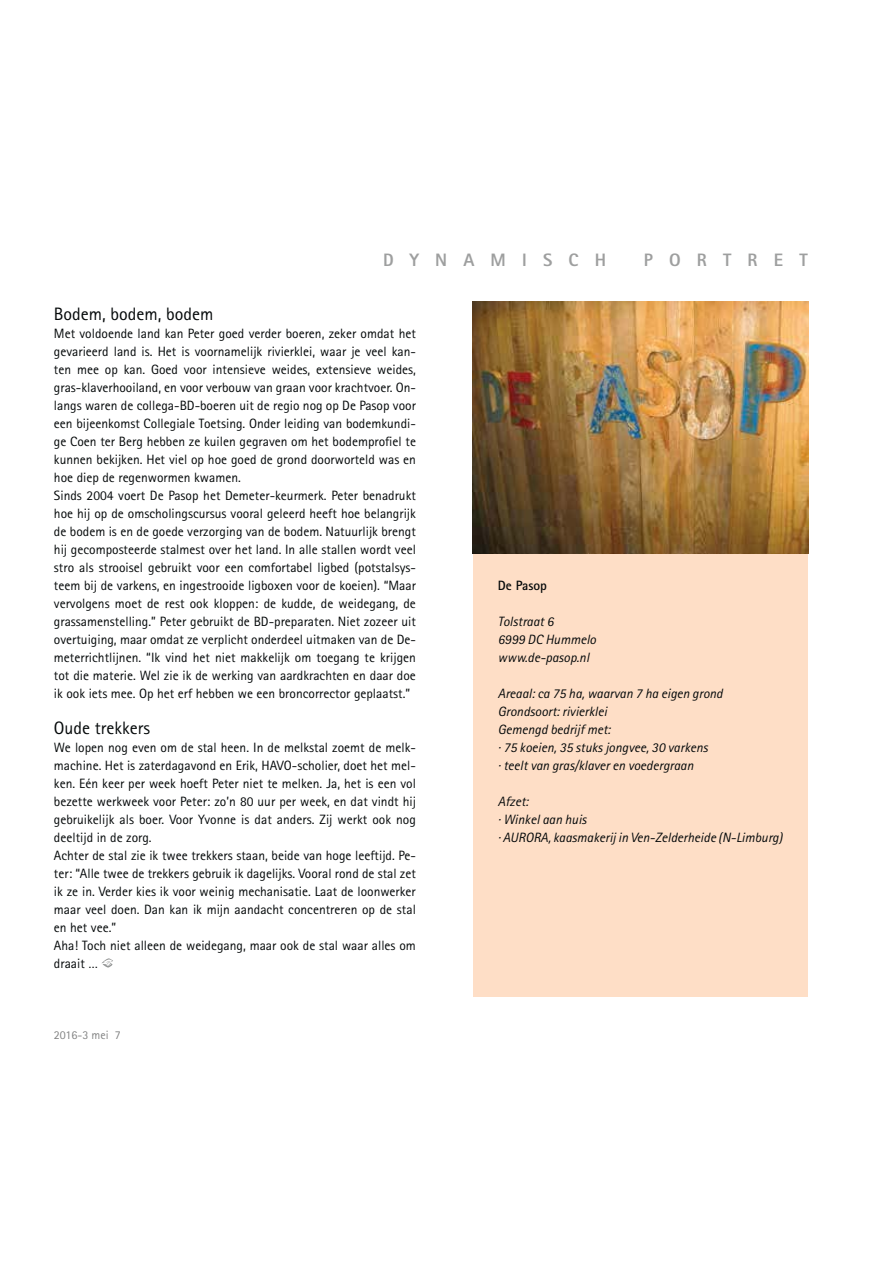
<style>
.page{position:relative;width:893px;height:1263px;background:#fff}
.page>*{position:absolute;margin:0;border:0;box-sizing:border-box;transform-origin:0 0}
.t1{font:18px "Rotis Sans Serif";color:#040809}
.t2{font:800 18px "Rotis Sans Serif";letter-spacing:.9em;color:#9e9f9f}
.t3{font:13.5px/18px "Rotis Sans Serif";color:#040809}
.t4{font:italic 13.5px/18px "Rotis Sans Serif";color:#040809}
.t5{font:700 13.5px "Rotis Sans Serif";color:#040809}
.t6{font:12px "Rotis Sans Serif";color:#818282}
</style>
<div class="page">
<div style="left:473px;top:554px;width:334px;height:443px;background:#fedec6"></div>
<svg style="left:101px;top:958px;width:12px;height:10px"></svg>
<img style="left:473px;top:302px;width:335px;height:251px">
<h1 class="t2" style="left:383px;top:253px;width:224px">DYNAMISCH</h1>
<h1 class="t2" style="left:644px;top:253px;width:165px">PORTRET</h1>
<h1 class="t1" style="left:54px;top:307px;width:161px">Bodem, bodem, bodem</h1>
<p class="t3" style="left:54px;top:326px;width:363px">Met voldoende land kan Peter goed verder boeren, zeker omdat het gevarieerd land is. Het is voornamelijk rivierklei, waar je veel kan&shy;ten mee op kan. Goed voor intensieve weides, extensieve weides, gras-klaverhooiland, en voor verbouw van graan voor krachtvoer. On&shy;langs waren de collega-BD-boeren uit de regio nog op De Pasop voor een bijeenkomst Collegiale Toetsing. Onder leiding van bodemkundi&shy;ge Coen ter Berg hebben ze kuilen gegraven om het bodemprofiel te kunnen bekijken. Het viel op hoe goed de grond doorworteld was en hoe diep de regenwormen kwamen.<br>Sinds 2004 voert De Pasop het Demeter-keurmerk. Peter benadrukt hoe hij op de omscholingscursus vooral geleerd heeft hoe belangrijk de bodem is en de goede verzorging van de bodem. Natuurlijk brengt hij gecomposteerde stalmest over het land. In alle stallen wordt veel stro als strooisel gebruikt voor een comfortabel ligbed (potstalsys&shy;teem bij de varkens, en ingestrooide ligboxen voor de koeien). “Maar vervolgens moet de rest ook kloppen: de kudde, de weidegang, de grassamenstelling.” Peter gebruikt de BD-preparaten. Niet zozeer uit overtuiging, maar omdat ze verplicht onderdeel uitmaken van de De&shy;meterrichtlijnen. “Ik vind het niet makkelijk om toegang te krijgen tot die materie. Wel zie ik de werking van aardkrachten en daar doe ik ook iets mee. Op het erf hebben we een broncorrector geplaatst.”</p>
<h1 class="t1" style="left:54px;top:721px;width:98px">Oude trekkers</h1>
<p class="t3" style="left:54px;top:739px;width:363px">We lopen nog even om de stal heen. In de melkstal zoemt de melk&shy;machine. Het is zaterdagavond en Erik, HAVO-scholier, doet het mel&shy;ken. Eén keer per week hoeft Peter niet te melken. Ja, het is een vol bezette werkweek voor Peter: zo’n 80 uur per week, en dat vindt hij gebruikelijk als boer. Voor Yvonne is dat anders. Zij werkt ook nog deeltijd in de zorg.<br>Achter de stal zie ik twee trekkers staan, beide van hoge leeftijd. Pe&shy;ter: “Alle twee de trekkers gebruik ik dagelijks. Vooral rond de stal zet ik ze in. Verder kies ik voor weinig mechanisatie. Laat de loonwerker maar veel doen. Dan kan ik mijn aandacht concentreren op de stal en het vee.”<br>Aha! Toch niet alleen de weidegang, maar ook de stal waar alles om draait …</p>
<p class="t6" style="left:54px;top:1031px;width:68px">2016-3 mei 7</p>
<p class="t5" style="left:498px;top:580px;width:50px">De Pasop</p>
<p class="t4" style="left:498px;top:614px;width:100px">Tolstraat 6<br>6999 DC Hummelo www.de-pasop.nl</p>
<p class="t4" style="left:498px;top:685px;width:226px">Areaal: ca 75 ha, waarvan 7 ha eigen grond Grondsoort: rivierklei<br>Gemengd bedrijf met:<br>· 75 koeien, 35 stuks jongvee, 30 varkens<br>· teelt van gras/klaver en voedergraan</p>
<p class="t4" style="left:498px;top:793px;width:286px">Afzet:<br>· Winkel aan huis<br>· AURORA, kaasmakerij in Ven-Zelderheide (N-Limburg)</p>
</div>
